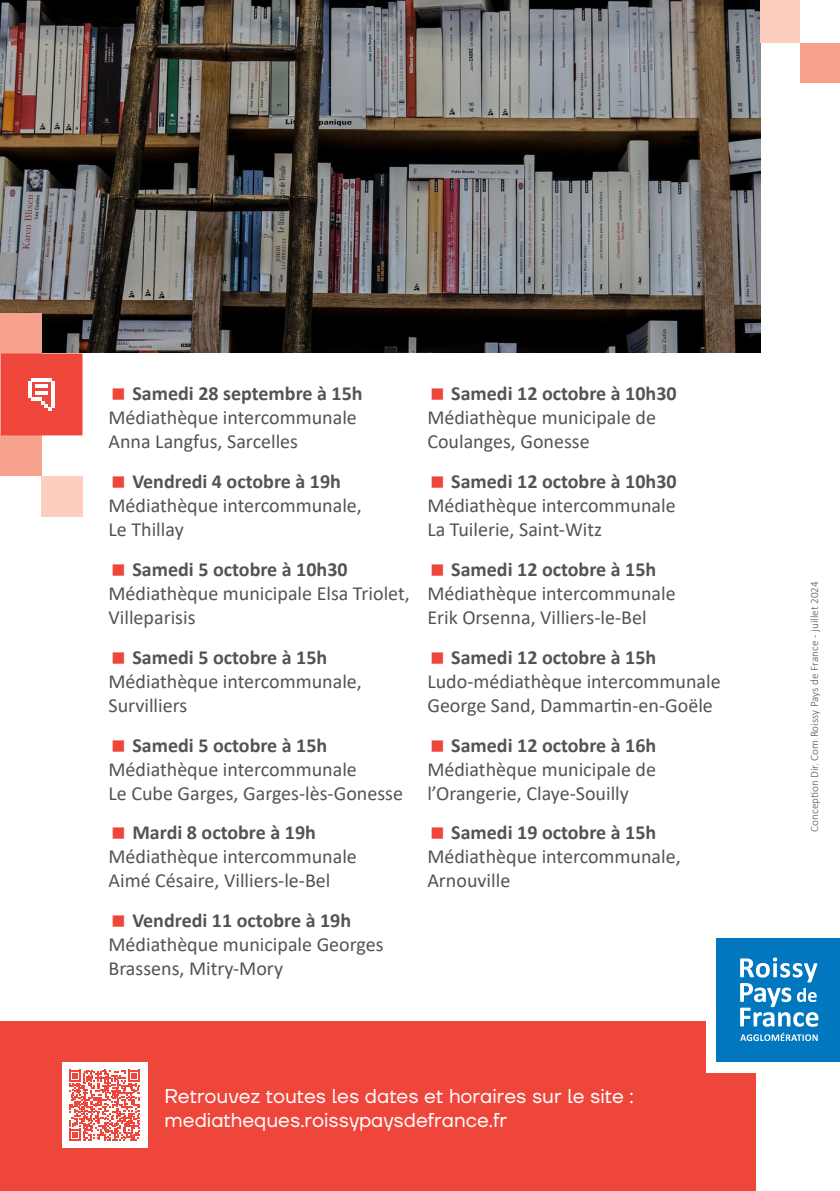
<style>
.page{position:relative;width:840px;height:1191px;background:#fff}
.page>*{position:absolute;margin:0;border:0;box-sizing:border-box;transform-origin:0 0}
.t1{font:20px/24px "Calibri";color:#515456}
.t2{font:20px "TT Firs Neue";color:#fff}
.t3{font:300 11.2px "Calibri";color:#515456}
.s1{font-weight:700}
</style>
<div class="page">
<img style="left:0;top:0;width:759px;height:352px">
<div style="left:0;top:1021px;width:755px;height:170px;background:#ef463c"></div>
<div style="left:705px;top:926px;width:134px;height:146px;background:#fff"></div>
<div style="left:716px;top:938px;width:123px;height:124px;background:#0077bf"></div>
<svg style="left:740px;top:957px;width:78px;height:69px"></svg>
<svg style="left:740px;top:1032px;width:77px;height:9px"></svg>
<div style="left:759px;top:0;width:40px;height:43px;background:#fbcebe"></div>
<div style="left:799px;top:43px;width:40px;height:40px;background:#f7a28c"></div>
<div style="left:41px;top:476px;width:41px;height:41px;background:#fbcebe"></div>
<div style="left:0;top:312px;width:41px;height:41px;background:#f7a28c"></div>
<div style="left:0;top:435px;width:41px;height:41px;background:#f7a28c"></div>
<svg style="left:0;top:353px;width:82px;height:82px;background:#f0544b"></svg>
<div style="left:62px;top:1062px;width:85px;height:85px;background:#fff"></div>
<svg style="left:69px;top:1069px;width:71px;height:72px"></svg>
<p class="t1" style="left:108px;top:381px;width:255px;text-indent:24px"><span class="s1">Samedi 28 septembre à 15h<br></span>Médiathèque intercommunale<br>Anna Langfus, Sarcelles</p>
<p class="t1" style="left:108px;top:469px;width:255px;text-indent:24px"><span class="s1">Vendredi 4 octobre à 19h<br></span>Médiathèque intercommunale,<br>Le Thillay</p>
<p class="t1" style="left:108px;top:556px;width:302px;text-indent:24px"><span class="s1">Samedi 5 octobre à 10h30<br></span>Médiathèque municipale Elsa Triolet,<br>Villeparisis</p>
<p class="t1" style="left:108px;top:644px;width:255px;text-indent:24px"><span class="s1">Samedi 5 octobre à 15h<br></span>Médiathèque intercommunale,<br>Survilliers</p>
<p class="t1" style="left:108px;top:732px;width:296px;text-indent:24px"><span class="s1">Samedi 5 octobre à 15h<br></span>Médiathèque intercommunale<br>Le Cube Garges, Garges-lès-Gonesse</p>
<p class="t1" style="left:108px;top:820px;width:250px;text-indent:24px"><span class="s1">Mardi 8 octobre à 19h<br></span>Médiathèque intercommunale<br>Aimé Césaire, Villiers-le-Bel</p>
<p class="t1" style="left:108px;top:908px;width:276px;text-indent:24px"><span class="s1">Vendredi 11 octobre à 19h<br></span>Médiathèque municipale Georges<br>Brassens, Mitry-Mory</p>
<p class="t1" style="left:427px;top:381px;width:251px;text-indent:24px"><span class="s1">Samedi 12 octobre à 10h30<br></span>Médiathèque municipale de<br>Coulanges, Gonesse</p>
<p class="t1" style="left:427px;top:469px;width:251px;text-align:justify;text-indent:24px"><span class="s1">Samedi 12 octobre à 10h30<br></span>Médiathèque intercommunale La Tuilerie, Saint-Witz</p>
<p class="t1" style="left:427px;top:556px;width:250px;text-indent:24px"><span class="s1">Samedi 12 octobre à 15h<br></span>Médiathèque intercommunale<br>Erik Orsenna, Villiers-le-Bel</p>
<p class="t1" style="left:427px;top:644px;width:295px;text-indent:24px"><span class="s1">Samedi 12 octobre à 15h<br></span>Ludo-médiathèque intercommunale<br>George Sand, Dammartin-en-Goële</p>
<p class="t1" style="left:427px;top:732px;width:230px;text-align:justify;text-indent:24px"><span class="s1">Samedi 12 octobre à 16h </span>Médiathèque municipale de l’Orangerie, Claye-Souilly</p>
<p class="t1" style="left:427px;top:820px;width:255px;text-indent:24px"><span class="s1">Samedi 19 octobre à 15h<br></span>Médiathèque intercommunale,<br>Arnouville</p>
<p class="t2" style="left:164px;top:1082px;width:470px">Retrouvez toutes les dates et horaires sur le site :</p>
<p class="t2" style="left:164px;top:1106px;width:343px">mediatheques.roissypaysdefrance.fr</p>
<p class="t3" style="left:807px;top:832px;width:252px;rotate:-90deg">Conception Dir. Com Roissy Pays de France - juillet 2024</p>
</div>
